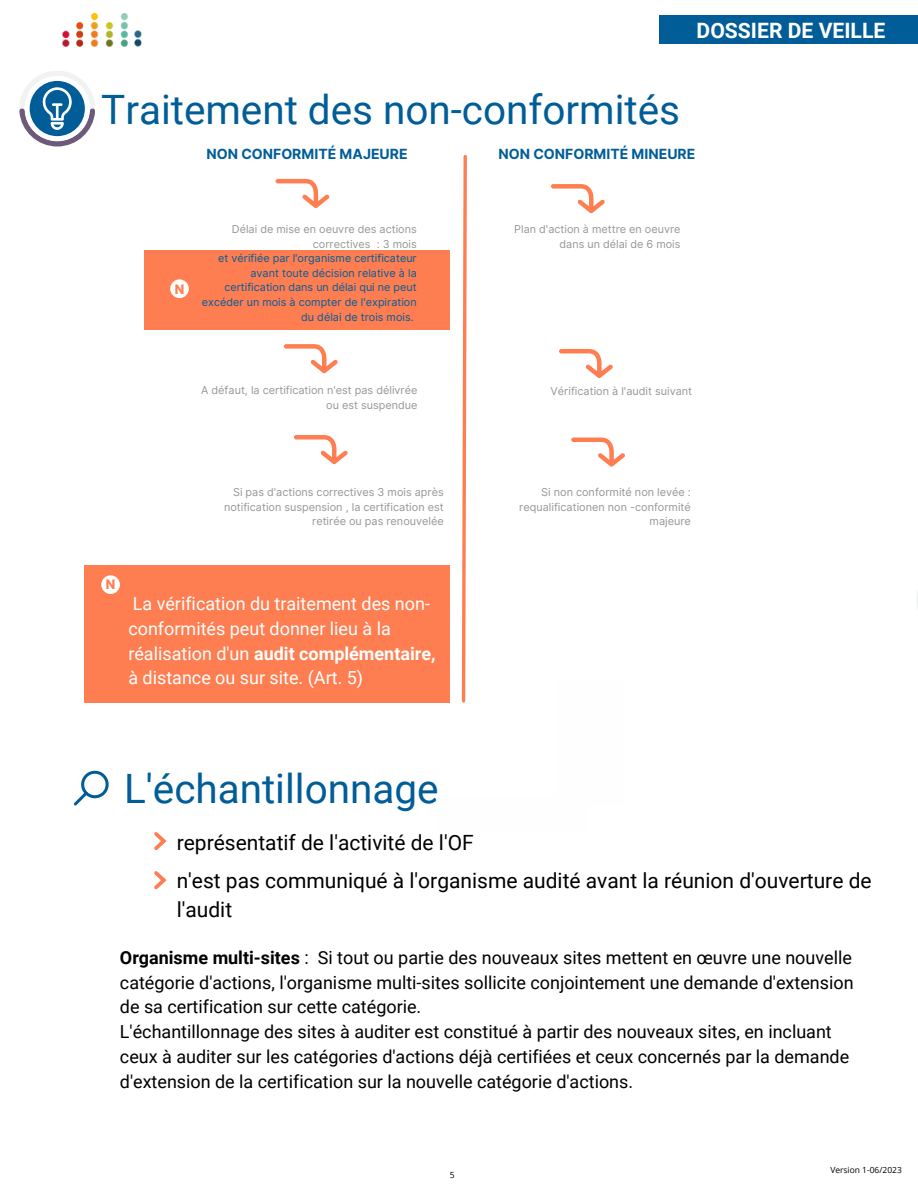
<style>
.page{position:relative;width:918px;height:1188px;background:#fff}
.page>*{position:absolute;margin:0;border:0;box-sizing:border-box;transform-origin:0 0}
.t1{font:40.5px "Roboto";color:#015d98}
.t2{font:700 21.15px "Roboto";color:#fff}
.t3{font:21px/29.2px "Roboto";color:#000}
.t4{font:18px/24.8px "Roboto";color:#000;text-align:justify}
.t5{font:18px/24.8px "Roboto";color:#fefefe}
.t6{font:700 13.95px "Inter";color:#015d98}
.t7{font:700 11.55px "League Spartan";color:#ff7e51}
.t8{font:10.8px/14.5px "Inter";color:#969696;text-align:right}
.t9{font:10.8px/14.5px "Inter";color:#015d98;text-align:right}
.t10{font:8.4px "Open Sans";color:#000}
.s1{font-weight:700}
</style>
<div class="page">
<img style="left:62px;top:13px;width:80px;height:34px">
<div style="left:659px;top:16px;width:259px;height:28px;background:#015d98"></div>
<svg style="left:461px;top:154px;width:6px;height:549px"></svg>
<div style="left:145px;top:250px;width:305px;height:80px;background:#ff7e51"></div>
<hr style="left:916px;top:559px;width:2px;height:82px;background:#f1f2f2">
<svg style="left:276px;top:179px;width:54px;height:29px"></svg>
<svg style="left:19px;top:71px;width:76px;height:75px"></svg>
<svg style="left:551px;top:184px;width:54px;height:29px"></svg>
<svg style="left:284px;top:344px;width:54px;height:29px"></svg>
<svg style="left:294px;top:435px;width:54px;height:29px"></svg>
<svg style="left:559px;top:349px;width:54px;height:29px"></svg>
<svg style="left:571px;top:438px;width:54px;height:29px"></svg>
<svg style="left:154px;top:832px;width:13px;height:18px"></svg>
<svg style="left:154px;top:871px;width:13px;height:18px"></svg>
<svg style="left:74px;top:771px;width:35px;height:35px"></svg>
<div style="left:84px;top:565px;width:365px;height:138px;background:#ff7e51"></div>
<div style="left:101px;top:575px;width:19px;height:19px;background:#fff;border-radius:50%"></div>
<div style="left:170px;top:279px;width:19px;height:19px;background:#fff;border-radius:50%"></div>
<p class="t2" style="left:697px;top:18px;width:190px">DOSSIER DE VEILLE</p>
<p class="t1" style="left:101px;top:87px;width:580px">Traitement des non-conformités</p>
<p class="t6" style="left:207px;top:145px;width:203px">NON CONFORMITÉ MAJEURE</p>
<p class="t6" style="left:499px;top:145px;width:198px">NON CONFORMITÉ MINEURE</p>
<p class="t7" style="left:175px;top:284px;width:11px">N</p>
<p class="t8" style="left:232px;top:222px;width:186px">Délai de mise en oeuvre des actions correctives : 3 mois</p>
<p class="t9" style="left:202px;top:251px;width:216px">et vérifiée par l'organisme certificateur avant toute décision relative à la certification dans un délai qui ne peut excéder un mois à compter de l'expiration du délai de trois mois.</p>
<p class="t8" style="left:201px;top:383px;width:218px">A défaut, la certification n'est pas délivrée ou est suspendue</p>
<p class="t8" style="left:224px;top:485px;width:221px">Si pas d'actions correctives 3 mois après notification suspension , la certification est retirée ou pas renouvelée</p>
<p class="t7" style="left:106px;top:579px;width:11px">N</p>
<p class="t5" style="left:128px;top:592px;width:309px">La vérification du traitement des non&shy;conformités peut donner lieu à la réalisation d'un <span class="s1">audit complémentaire, </span>à distance ou sur site. (Art. 5)</p>
<p class="t1" style="left:124px;top:766px;width:316px">L'échantillonnage</p>
<p class="t3" style="left:177px;top:828px;width:299px">représentatif de l'activité de l'OF</p>
<p class="t8" style="left:514px;top:222px;width:168px">Plan d'action à mettre en oeuvre dans un délai de 6 mois</p>
<p class="t8" style="left:551px;top:384px;width:143px">Vérification à l'audit suivant</p>
<p class="t8" style="left:519px;top:485px;width:173px">Si non conformité non levée : requalificationen non -conformité majeure</p>
<p class="t3" style="left:177px;top:866px;width:696px">n'est pas communiqué à l'organisme audité avant la réunion d'ouverture de l'audit</p>
<p class="t4" style="left:120px;top:945px;width:735px"><span class="s1">Organisme multi-sites</span> : Si tout ou partie des nouveaux sites mettent en œuvre une nouvelle catégorie d'actions, l'organisme multi-sites sollicite conjointement une demande d'extension de sa certification sur cette catégorie.</p>
<p class="t4" style="left:120px;top:1020px;width:731px;text-align:left">L'échantillonnage des sites à auditer est constitué à partir des nouveaux sites, en incluant ceux à auditer sur les catégories d'actions déjà certifiées et ceux concernés par la demande d'extension de la certification sur la nouvelle catégorie d'actions.</p>
<p class="t10" style="left:450px;top:1169px;width:6px">5</p>
<p class="t10" style="left:830px;top:1164px;width:73px">Version 1-06/2023</p>
</div>
